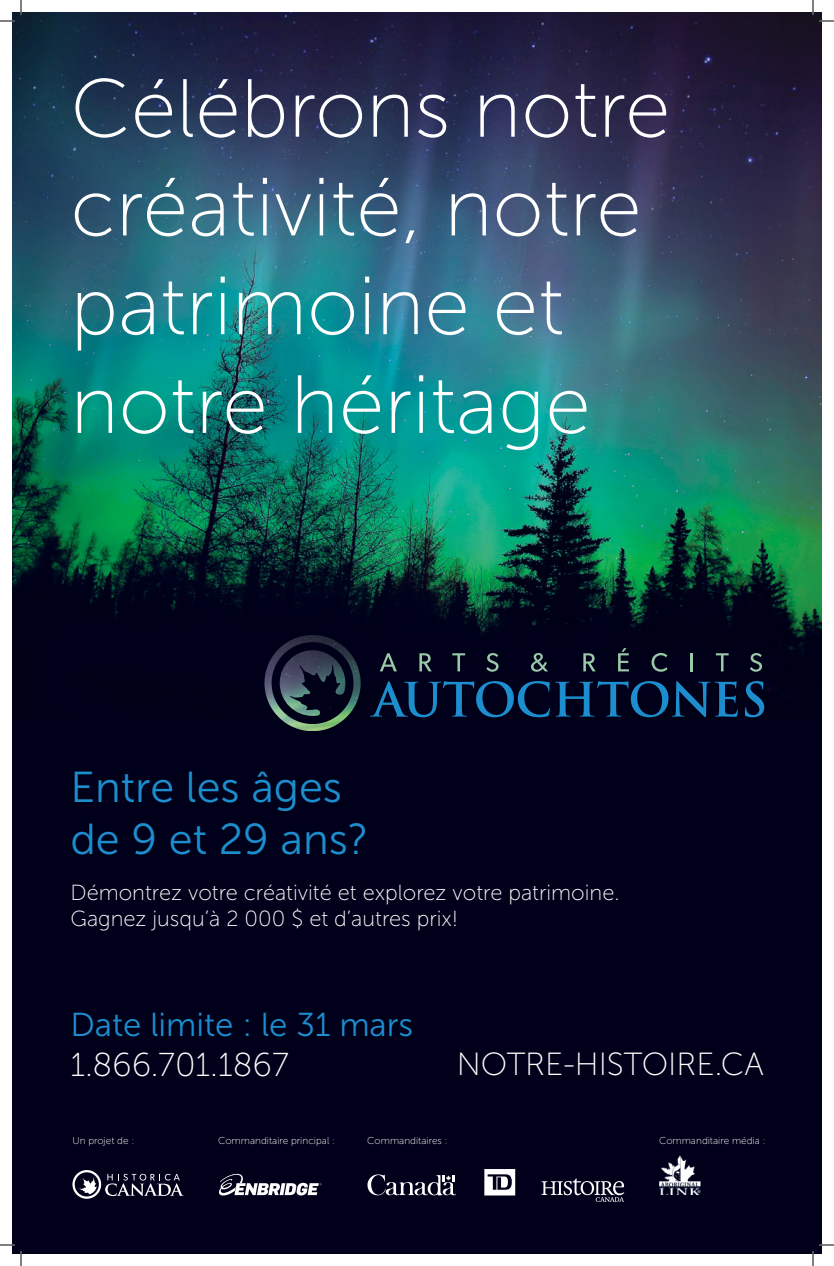
<style>
.page{position:relative;width:834px;height:1266px;background:#fff}
.page>*{position:absolute;margin:0;border:0;box-sizing:border-box;transform-origin:0 0}
.t1{font:82.3px/98.7px "Museo Sans 100";color:#fff}
.t2{font:43.2px/51.9px "Museo Sans 300";color:#1c8ecd}
.t3{font:33.1px "Museo Sans 300";color:#1c8ecd}
.t4{font:33.1px "Museo Sans 100";color:#fff}
.t5{font:32px "Museo Sans 100";color:#fff}
.t6{font:21.8px/26.2px "Museo Sans 100";color:#fff}
.t7{font:10px "Museo Sans 100";color:#fff}
</style>
<div class="page">
<img style="left:12px;top:12px;width:810px;height:1242px">
<svg style="left:370px;top:681px;width:368px;height:36px;background:#08284c"></svg>
<svg style="left:745px;top:681px;width:19px;height:36px"></svg>
<svg style="left:380px;top:653px;width:17px;height:18px"></svg>
<svg style="left:419px;top:653px;width:13px;height:18px"></svg>
<svg style="left:452px;top:653px;width:13px;height:18px"></svg>
<svg style="left:486px;top:653px;width:13px;height:19px"></svg>
<svg style="left:531px;top:653px;width:17px;height:19px"></svg>
<svg style="left:583px;top:653px;width:13px;height:18px"></svg>
<svg style="left:618px;top:648px;width:11px;height:23px"></svg>
<svg style="left:652px;top:653px;width:15px;height:19px"></svg>
<svg style="left:691px;top:653px;width:2px;height:18px"></svg>
<svg style="left:716px;top:653px;width:13px;height:18px"></svg>
<svg style="left:750px;top:653px;width:12px;height:19px"></svg>
<img style="left:264px;top:635px;width:97px;height:96px">
<svg style="left:542px;top:1179px;width:82px;height:23px;background:#3e3e51"></svg>
<svg style="left:72px;top:1170px;width:112px;height:29px;background:#39394d"></svg>
<svg style="left:367px;top:1170px;width:89px;height:29px;background:#323247"></svg>
<img style="left:659px;top:1156px;width:41px;height:39px">
<svg style="left:219px;top:1174px;width:103px;height:22px"></svg>
<svg style="left:484px;top:1169px;width:31px;height:27px"></svg>
<svg style="left:0;top:0;width:22px;height:22px"></svg>
<svg style="left:0;top:1244px;width:22px;height:22px"></svg>
<svg style="left:812px;top:0;width:22px;height:22px"></svg>
<svg style="left:812px;top:1244px;width:22px;height:22px"></svg>
<h1 class="t1" style="left:70px;top:60px;width:602px">Célébrons notre créativité, notre patrimoine et notre héritage</h1>
<h2 class="t2" style="left:70px;top:762px;width:300px">Entre les âges de 9 et 29 ans?</h2>
<p class="t6" style="left:70px;top:879px;width:551px">Démontrez votre créativité et explorez votre patrimoine.<br>Gagnez jusqu’à 2 000 $ et d’autres prix!</p>
<h3 class="t3" style="left:70px;top:1007px;width:344px">Date limite : le 31 mars</h3>
<h3 class="t4" style="left:70px;top:1047px;width:220px">1.866.701.1867</h3>
<h3 class="t5" style="left:457px;top:1047px;width:309px">NOTRE-HISTOIRE.CA</h3>
<p class="t7" style="left:72px;top:1135px;width:63px">Un projet de :</p>
<p class="t7" style="left:218px;top:1135px;width:118px">Commanditaire principal :</p>
<p class="t7" style="left:367px;top:1135px;width:82px">Commanditaires :</p>
<p class="t7" style="left:659px;top:1135px;width:108px">Commanditaire média :</p>
</div>
